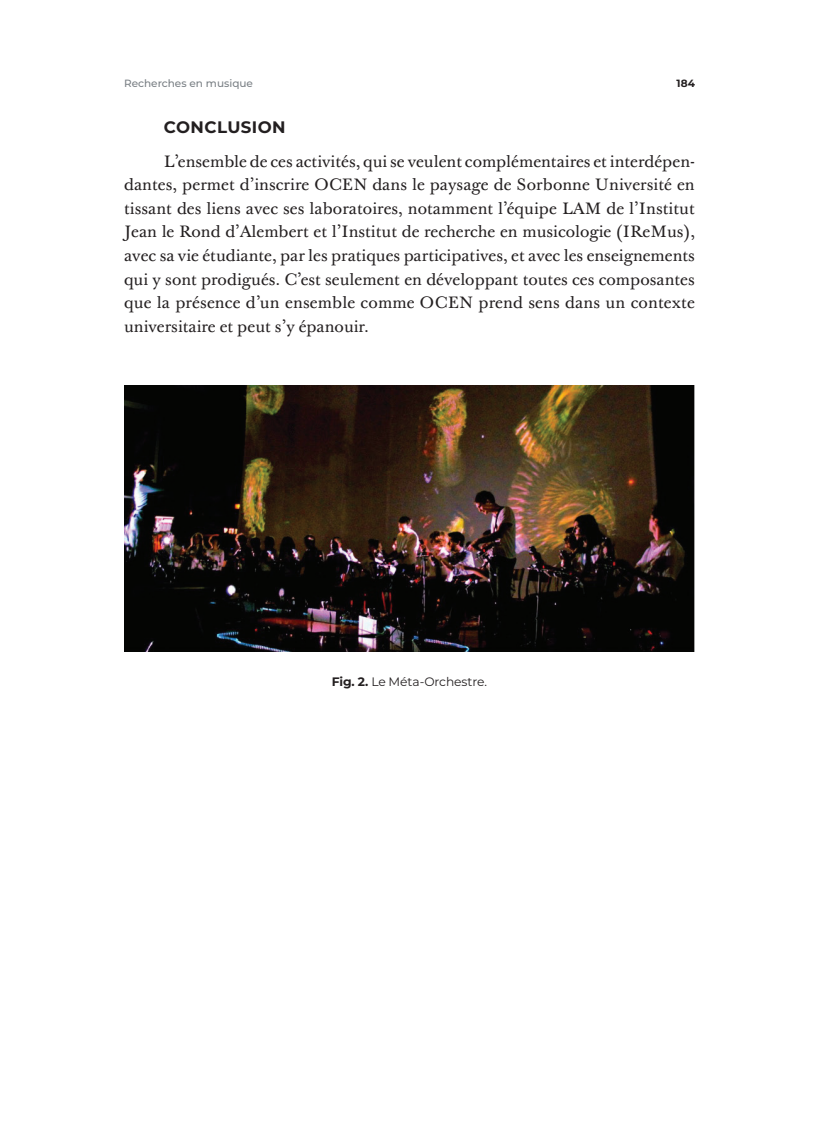
<style>
.page{position:relative;width:819px;height:1141px;background:#fff}
.page>*{position:absolute;margin:0;border:0;box-sizing:border-box;transform-origin:0 0}
._21_titre_1{font:700 16.62px "Montserrat";letter-spacing:.025em;color:#231f20}
._24_texte_courant{font:16.1px/23.6px "Baskerville 10 Pro";letter-spacing:.01em;color:#231f20;text-align:justify}
._26_legende_figure{font:12.25px "Montserrat";letter-spacing:-.005em;color:#231f20}
.t1{font:500 10.5px "Montserrat";color:#797f84}
.t2{font:700 10.5px "Montserrat";color:#231f20}
.s1{font-weight:700}
</style>
<div class="page">
<img style="left:124px;top:386px;width:570px;height:266px">
<p class="t1" style="left:124px;top:76px;width:130px">Recherches en musique</p>
<p class="t2" style="left:676px;top:75px;width:20px">184</p>
<p class="_21_titre_1" style="left:164px;top:115px;width:123px">CONCLUSION</p>
<p class="_24_texte_courant" style="left:124px;top:150px;width:572px;text-indent:40px">L’ensemble de ces activités, qui se veulent complémentaires et interdépen&shy;dantes, permet d’inscrire OCEN dans le paysage de Sorbonne Université en tissant des liens avec ses laboratoires, notamment l’équipe LAM de l’Institut Jean le Rond d’Alembert et l’Institut de recherche en musicologie (IReMus), avec sa vie étudiante, par les pratiques participatives, et avec les enseignements qui y sont prodigués. C’est seulement en développant toutes ces composantes que la présence d’un ensemble comme OCEN prend sens dans un contexte universitaire et peut s’y épanouir.</p>
<p class="_26_legende_figure" style="left:332px;top:673px;width:157px"><span class="s1">Fig. 2.</span> Le Méta-Orchestre.</p>
</div>
